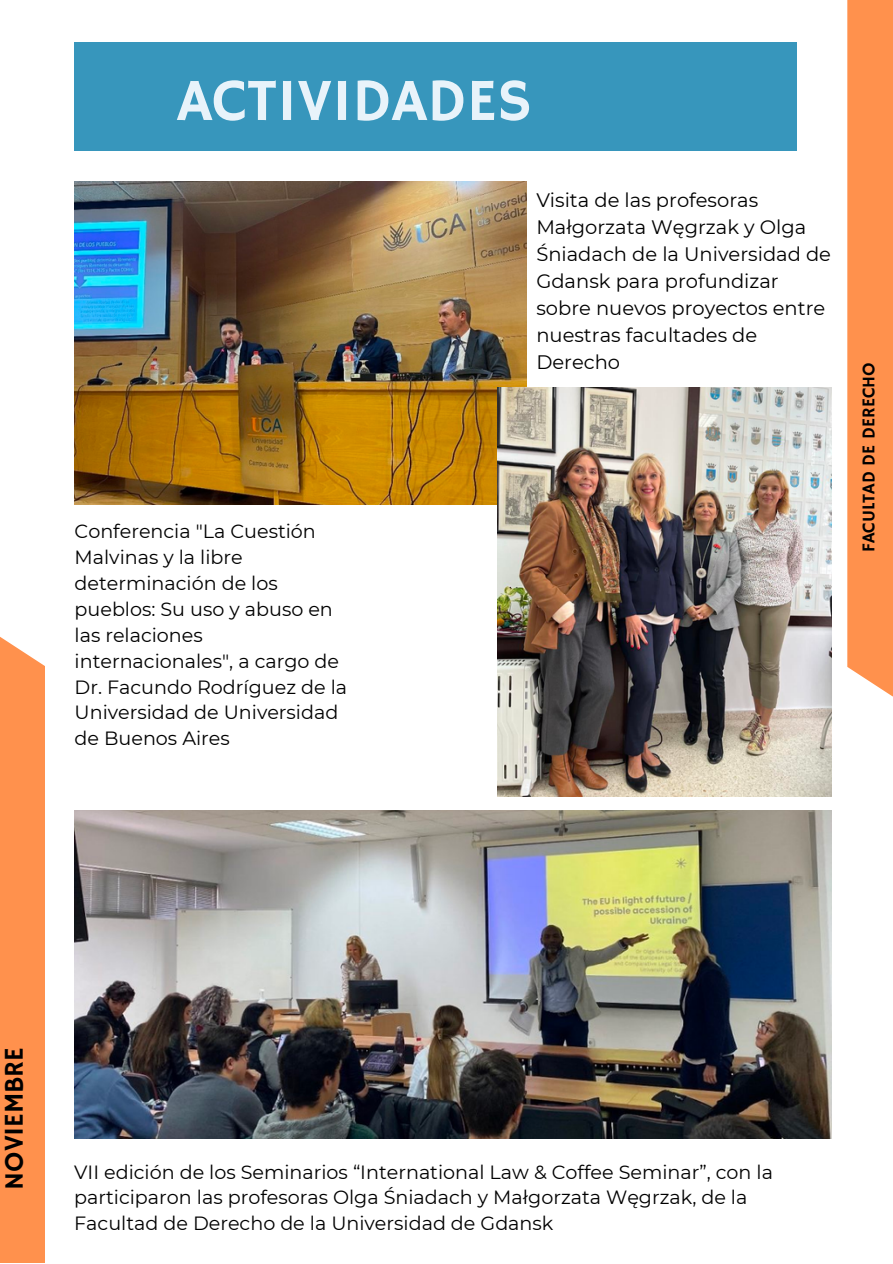
<style>
.page{position:relative;width:893px;height:1264px;background:#fff}
.page>*{position:absolute;margin:0;border:0;box-sizing:border-box;transform-origin:0 0}
.t1{font:60px "Hammersmith One";color:#e8f3fa}
.t2{font:27.15px "Hammersmith One";color:#000}
.t3{font:19.5px/27px "Montserrat";color:#000}
.t4{font:19.2px/25.8px "Montserrat";color:#000}
.t5{font:18px "Hammersmith One";color:#000}
</style>
<div class="page">
<div style="left:0;top:636px;width:45px;height:626px;background:#ff914d"></div>
<div style="left:847px;top:0;width:45px;height:696px;background:#ff914d"></div>
<div style="left:74px;top:42px;width:722px;height:108px;background:#3796bc"></div>
<img style="left:75px;top:181px;width:451px;height:323px">
<img style="left:74px;top:810px;width:757px;height:328px">
<img style="left:498px;top:388px;width:333px;height:408px">
<p class="t1" style="left:177px;top:66px;width:356px">ACTIVIDADES</p>
<p class="t4" style="left:75px;top:518px;width:274px">Conferencia "La Cuestión<br>Malvinas y la libre determinación de los pueblos: Su uso y abuso en las relaciones internacionales", a cargo de<br>Dr. Facundo Rodríguez de la<br>Universidad de Universidad de Buenos Aires</p>
<p class="t3" style="left:536px;top:186px;width:296px">Visita de las profesoras<br>Małgorzata Węgrzak y Olga<br>Śniadach de la Universidad de<br>Gdansk para profundizar sobre nuevos proyectos entre nuestras facultades de<br>Derecho</p>
<p class="t5" style="left:858px;top:552px;width:192px;rotate:-90deg">FACULTAD DE DERECHO</p>
<p class="t2" style="left:-2px;top:1189px;width:144px;rotate:-90deg">NOVIEMBRE</p>
<p class="t4" style="left:74px;top:1158px;width:700px">VII edición de los Seminarios “International Law &amp; Coffee Seminar”, con la participaron las profesoras Olga Śniadach y Małgorzata Węgrzak, de la<br>Facultad de Derecho de la Universidad de Gdansk</p>
</div>
